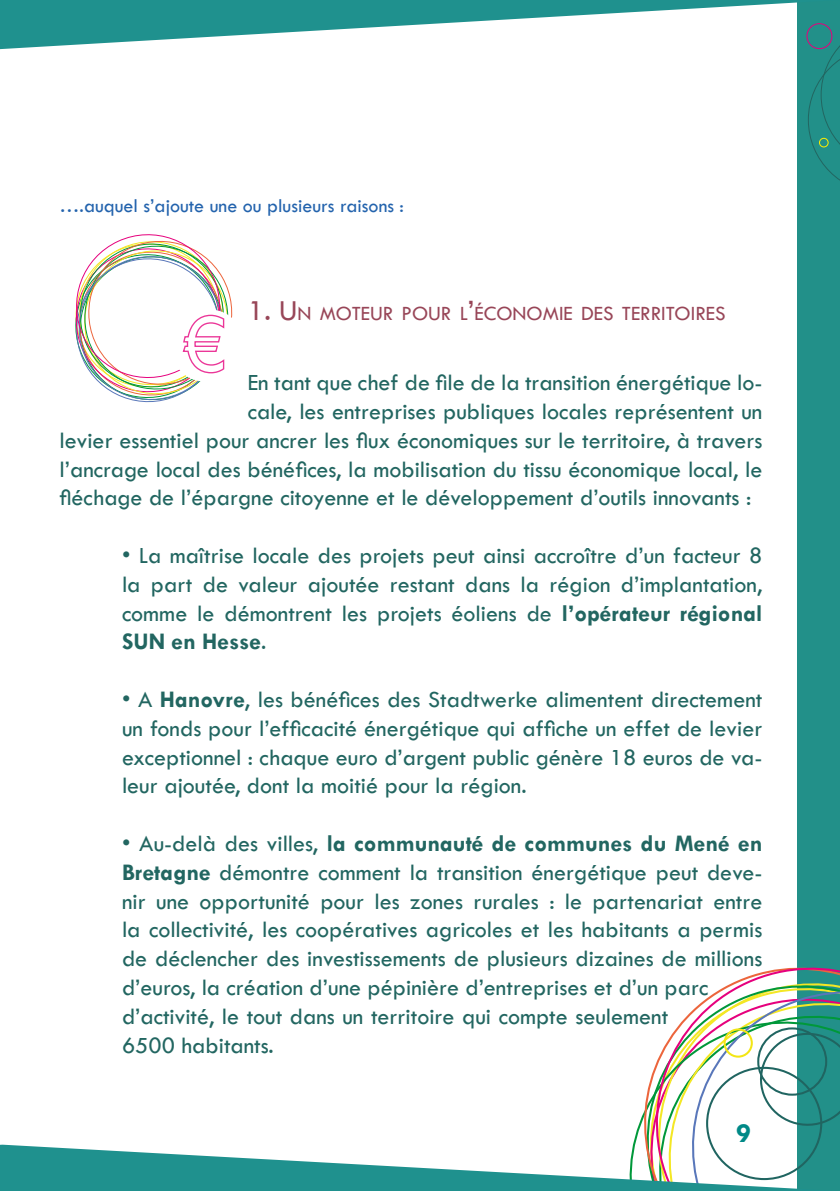
<style>
.page{position:relative;width:840px;height:1191px;background:#fff}
.page>*{position:absolute;margin:0;border:0;box-sizing:border-box;transform-origin:0 0}
.t1{font:700 28px "Tw Cen";color:#008987}
.t2{font:24px/28.8px "Tw Cen";color:#226661;text-align:justify}
.t3{font:21px "Tw Cen";color:#984658}
.t4{font:20px "Tw Cen";color:#2363ad}
.s1{font-size:30px}
.s2{font-weight:700}
</style>
<div class="page">
<div style="left:797px;top:0;width:42px;height:1191px;background:#229089"></div>
<svg style="left:808px;top:49px;width:31px;height:131px"></svg>
<div style="left:818px;top:138px;width:10px;height:9px;border:1px solid #ffed00;border-radius:50%"></div>
<svg style="left:0;top:0;width:839px;height:49px;fill:#22918e"></svg>
<svg style="left:0;top:967px;width:839px;height:224px"></svg>
<svg style="left:75px;top:234px;width:158px;height:169px"></svg>
<p class="t4" style="left:60px;top:193px;width:346px">….auquel s’ajoute une ou plusieurs raisons :</p>
<p class="t3" style="left:248px;top:301px;width:479px"><span class="s1">1. U</span>N MOTEUR POUR L<span class="s1">’</span>ÉCONOMIE DES TERRITOIRES</p>
<p class="t2" style="left:248px;top:368px;width:516px">En tant que chef de file de la transition énergétique lo-</p>
<p class="t2" style="left:248px;top:397px;width:516px">cale, les entreprises publiques locales représentent un</p>
<p class="t2" style="left:60px;top:425px;width:703px">levier essentiel pour ancrer les flux économiques sur le territoire, à travers</p>
<p class="t2" style="left:60px;top:454px;width:703px">l’ancrage local des bénéfices, la mobilisation du tissu économique local, le</p>
<p class="t2" style="left:60px;top:483px;width:693px">fléchage de l’épargne citoyenne et le développement d’outils innovants :</p>
<p class="t2" style="left:122px;top:541px;width:641px">• La maîtrise locale des projets peut ainsi accroître d’un facteur 8 la part de valeur ajoutée restant dans la région d’implantation, comme le démontrent les projets éoliens de <span class="s2">l’opérateur régional SUN en Hesse</span>.</p>
<p class="t2" style="left:122px;top:685px;width:641px">• A <span class="s2">Hanovre</span>, les bénéfices des Stadtwerke alimentent directement un fonds pour l’efficacité énergétique qui affiche un effet de levier exceptionnel : chaque euro d’argent public génère 18 euros de va&shy;leur ajoutée, dont la moitié pour la région.</p>
<p class="t2" style="left:122px;top:829px;width:641px;text-align:left">• Au-delà des villes, <span class="s2">la communauté de communes du Mené en Bretagne</span> démontre comment la transition énergétique peut deve&shy;nir une opportunité pour les zones rurales : le partenariat entre la collectivité, les coopératives agricoles et les habitants a permis de déclencher des investissements de plusieurs dizaines de millions d’euros, la création d’une pépinière d’entreprises et d’un parc d’activité, le tout dans un territoire qui compte seulement<br>6500 habitants.</p>
<p class="t1" style="left:735px;top:1116px;width:16px">9</p>
</div>
